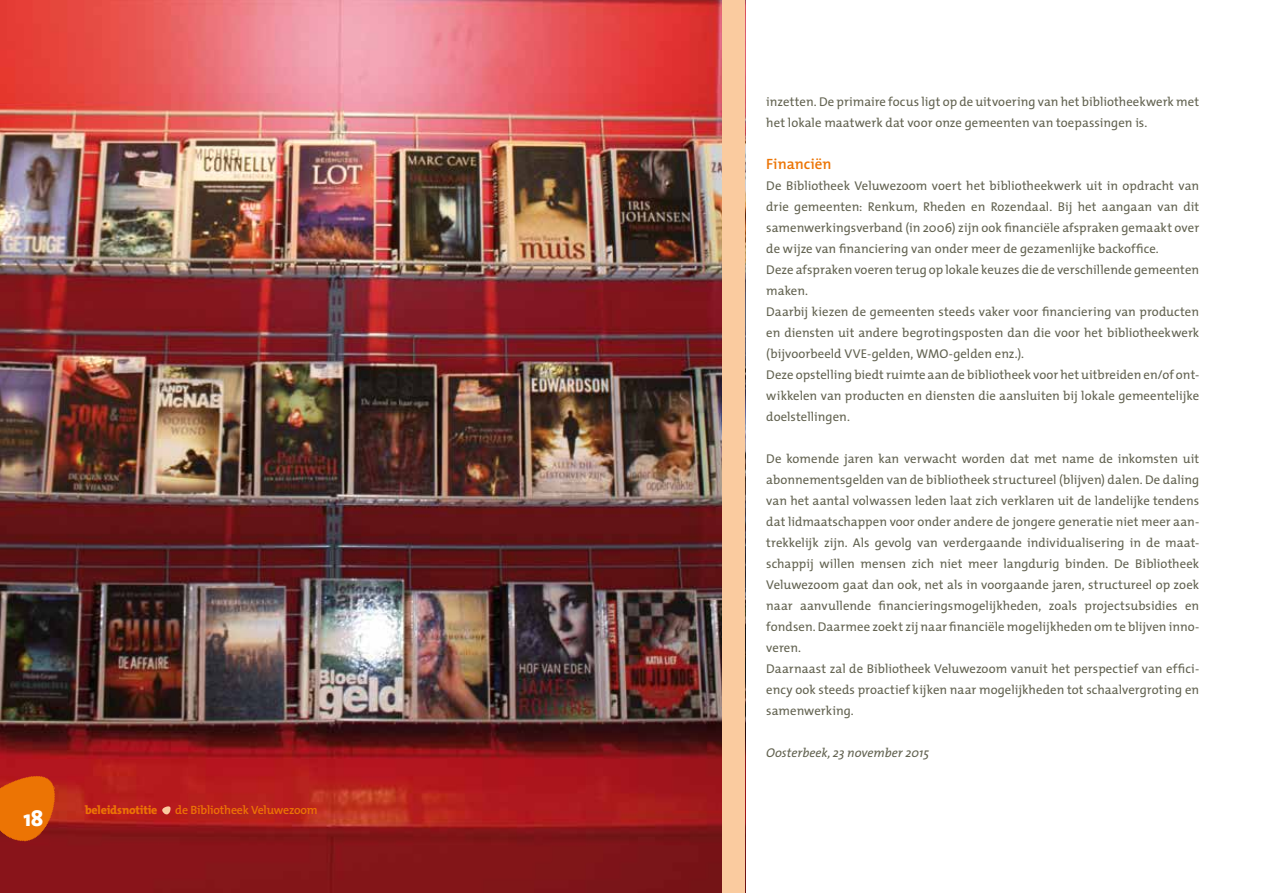
<style>
.page{position:relative;width:1263px;height:893px;background:#fff}
.page>*{position:absolute;margin:0;border:0;box-sizing:border-box;transform-origin:0 0}
.t1{font:800 22.5px "The Mix";color:#fff}
.t2{font:600 15px "The Mix";color:#ec7404}
.t3{font:12.75px/21px "The Mix";letter-spacing:.005em;color:#626250}
.t4{font:italic 12.75px "The Mix";color:#626250}
.t5{font:600 12px "The Mix";letter-spacing:-.015em;color:#ec7404}
.t6{font:800 12px "The Mix";letter-spacing:-.015em;color:#ec7404}
</style>
<div class="page">
<img style="left:0;top:0;width:723px;height:893px">
<div style="left:723px;top:0;width:22px;height:893px;background:#facb9f"></div>
<svg style="left:0;top:769px;width:58px;height:72px;background:#d6580b"></svg>
<svg style="left:162px;top:805px;width:9px;height:9px"></svg>
<h1 class="t1" style="left:23px;top:804px;width:22px">18</h1>
<p class="t6" style="left:85px;top:803px;width:74px">beleidsnotitie</p>
<p class="t5" style="left:175px;top:803px;width:144px">de Bibliotheek Veluwezoom</p>
<p class="t3" style="left:766px;top:91px;width:434px">inzetten. De primaire focus ligt op de uitvoering van het bibliotheekwerk met het lokale maatwerk dat voor onze gemeenten van toepassingen is.</p>
<p class="t2" style="left:766px;top:154px;width:67px">Financiën</p>
<p class="t3" style="left:766px;top:175px;width:434px">De Bibliotheek Veluwezoom voert het bibliotheekwerk uit in opdracht van drie gemeenten: Renkum, Rheden en Rozendaal. Bij het aangaan van dit samenwerkingsverband (in 2006) zijn ook financiële afspraken gemaakt over de wijze van financiering van onder meer de gezamenlijke backoffice.<br>Deze afspraken voeren terug op lokale keuzes die de verschillende gemeenten maken.<br>Daarbij kiezen de gemeenten steeds vaker voor financiering van producten en diensten uit andere begrotingsposten dan die voor het bibliotheekwerk (bijvoorbeeld VVE-gelden, WMO-gelden enz.).<br>Deze opstelling biedt ruimte aan de bibliotheek voor het uitbreiden en/of ont&shy;wikkelen van producten en diensten die aansluiten bij lokale gemeentelijke doelstellingen.</p>
<p class="t3" style="left:766px;top:448px;width:434px">De komende jaren kan verwacht worden dat met name de inkomsten uit abonnementsgelden van de bibliotheek structureel (blijven) dalen. De daling van het aantal volwassen leden laat zich verklaren uit de landelijke tendens dat lidmaatschappen voor onder andere de jongere generatie niet meer aan&shy;trekkelijk zijn. Als gevolg van verdergaande individualisering in de maat&shy;schappij willen mensen zich niet meer langdurig binden. De Bibliotheek Veluwezoom gaat dan ook, net als in voorgaande jaren, structureel op zoek naar aanvullende financieringsmogelijkheden, zoals projectsubsidies en fondsen. Daarmee zoekt zij naar financiële mogelijkheden om te blijven inno&shy;veren.<br>Daarnaast zal de Bibliotheek Veluwezoom vanuit het perspectief van effici&shy;ency ook steeds proactief kijken naar mogelijkheden tot schaalvergroting en samenwerking.</p>
<p class="t4" style="left:766px;top:745px;width:164px">Oosterbeek, 23 november 2015</p>
</div>
